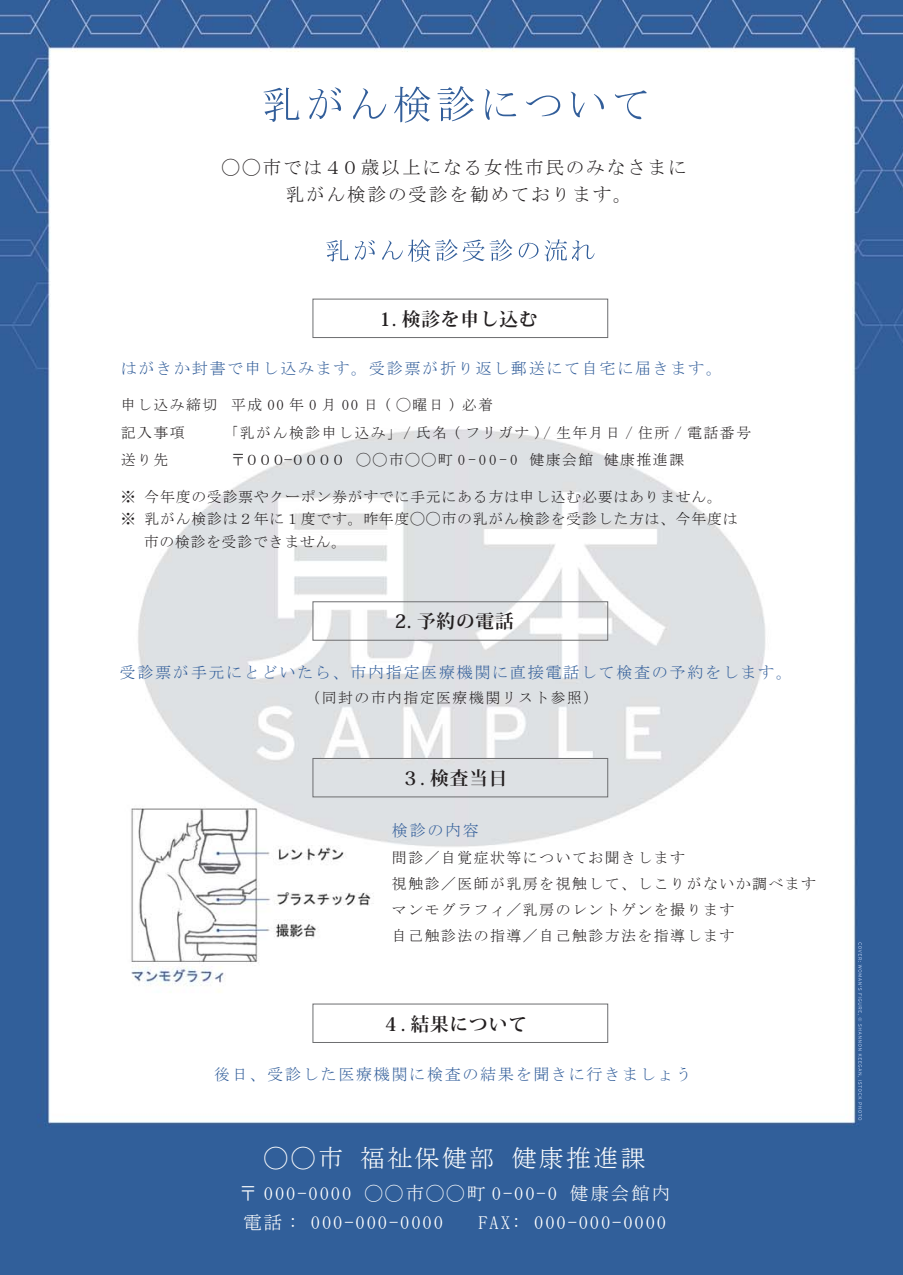
<style>
.page{position:relative;width:903px;height:1275px;background:#fff}
.page>*{position:absolute;margin:0;border:0;box-sizing:border-box;transform-origin:0 0}
.t1{font:24.85px "MS Mincho";letter-spacing:.1em;color:#fff}
.t2{font:18.55px/28.5px "MS Mincho";letter-spacing:.1em;color:#fff}
.t3{font:18.55px/27.3px "MS Mincho";letter-spacing:.1em;color:#231f20;text-align:center}
.t4{font:18.55px "Koz Min Pro Bold 90 pv RKSJ H";letter-spacing:.05em;color:#231f20}
.t5{font:16.1px "MS Mincho";letter-spacing:.1em;color:#325e9a}
.t6{font:14.88px/26.1px "MS Mincho";letter-spacing:.1em;color:#231f20}
.t7{font:14.88px "MS Mincho";letter-spacing:.05em;color:#231f20}
</style>
<div class="page">
<img style="left:0;top:0;width:903px;height:1275px">
<svg style="left:263px;top:86px;width:384px;height:37px"></svg>
<div style="left:313px;top:299px;width:295px;height:39px;border:1px solid #6d6e70"></div>
<div style="left:313px;top:601px;width:295px;height:39px;border:1px solid #6d6e70"></div>
<div style="left:313px;top:758px;width:295px;height:39px;border:1px solid #6d6e70"></div>
<svg style="left:326px;top:239px;width:268px;height:23px"></svg>
<svg style="left:857px;top:942px;width:5px;height:178px"></svg>
<div style="left:313px;top:1004px;width:295px;height:39px;border:1px solid #6d6e70"></div>
<p class="t3" style="left:222px;top:154px;width:467px">◯◯市では４０歳以上になる女性市民のみなさまに乳がん検診の受診を勧めております。</p>
<p class="t4" style="left:380px;top:312px;width:160px">1. 検診を申し込む</p>
<p class="t5" style="left:121px;top:360px;width:603px">はがきか封書で申し込みます。受診票が折り返し郵送にて自宅に届きます。</p>
<p class="t6" style="left:121px;top:391px;width:374px;line-height:27.3px">申し込み締切 平成 00 年 0 月 00 日 ( ◯曜日 ) 必着記入事項</p>
<p class="t6" style="left:224px;top:419px;width:529px">「乳がん検診申し込み」/ 氏名 ( フリガナ )/ 生年月日 / 住所 / 電話番号</p>
<p class="t6" style="left:121px;top:447px;width:49px">送り先</p>
<p class="t6" style="left:231px;top:447px;width:455px">〒０００−００００ ◯◯市◯◯町 0-00-0 健康会館 健康推進課</p>
<p class="t7" style="left:121px;top:489px;width:603px">※ 今年度の受診票やクーポン券がすでに手元にある方は申し込む必要はありません。</p>
<p class="t7" style="left:121px;top:512px;width:618px">※ 乳がん検診は２年に１度です。昨年度◯◯市の乳がん検診を受診した方は、今年度は</p>
<p class="t7" style="left:144px;top:534px;width:204px">市の検診を受診できません。</p>
<p class="t4" style="left:395px;top:614px;width:121px">2. 予約の電話</p>
<p class="t5" style="left:120px;top:664px;width:674px">受診票が手元にとどいたら、市内指定医療機関に直接電話して検査の予約をします。</p>
<p class="t6" style="left:305px;top:684px;width:295px">（同封の市内指定医療機関リスト参照）</p>
<p class="t4" style="left:401px;top:771px;width:108px">３. 検査当日</p>
<p class="t5" style="left:392px;top:822px;width:89px">検診の内容</p>
<p class="t6" style="left:392px;top:845px;width:426px">問診／自覚症状等についてお聞きします<br>視触診／医師が乳房を視触して、しこりがないか調べますマンモグラフィ／乳房のレントゲンを撮ります<br>自己触診法の指導／自己触診方法を指導します</p>
<p class="t4" style="left:381px;top:1017px;width:147px">４. 結果について</p>
<p class="t5" style="left:214px;top:1066px;width:479px">後日、受診した医療機関に検査の結果を聞きに行きましょう</p>
<h1 class="t1" style="left:264px;top:1146px;width:383px">◯◯市 福祉保健部 健康推進課</h1>
<p class="t2" style="left:239px;top:1179px;width:433px">〒 000-0000 ◯◯市◯◯町 0-00-0 健康会館内電話 : 000-000-0000</p>
<p class="t2" style="left:478px;top:1208px;width:189px">FAX: 000-000-0000</p>
</div>
